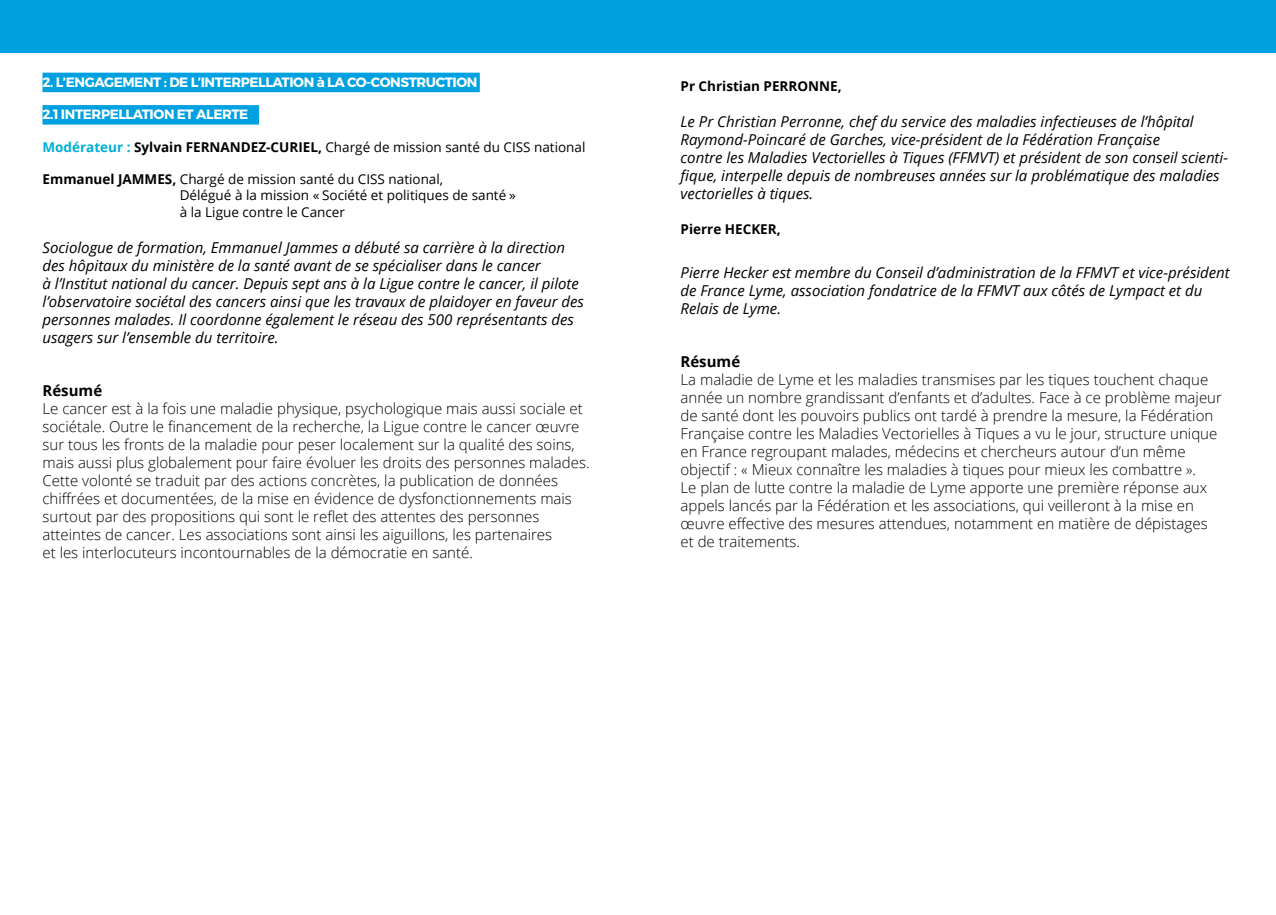
<style>
.page{position:relative;width:1276px;height:915px;background:#fff}
.page>*{position:absolute;margin:0;border:0;box-sizing:border-box;transform-origin:0 0}
.t1{font:300 15px/18px "Open Sans";color:#000}
.t2{font:italic 15px/18px "Open Sans";color:#000}
.t3{font:700 15px "Open Sans";color:#000}
.t4{font:13.5px/16.2px "Open Sans";color:#000}
.t5{font:700 13.5px "Montserrat";letter-spacing:-.03em;color:#fff}
.t6{font:700 13.5px "Open Sans";color:#000}
.s1{font-weight:700;color:#00aed8}
.s2{font-weight:700}
</style>
<div class="page">
<div style="left:0;top:0;width:1276px;height:52px;background:#00a1e0"></div>
<div style="left:43px;top:73px;width:437px;height:19px;background:#00a1e0"></div>
<div style="left:43px;top:105px;width:216px;height:19px;background:#00a1e0"></div>
<p class="t5" style="left:43px;top:74px;width:436px">2. L’ENGAGEMENT : DE L’INTERPELLATION à LA CO-CONSTRUCTION</p>
<p class="t5" style="left:43px;top:106px;width:207px">2.1 INTERPELLATION ET ALERTE</p>
<p class="t4" style="left:43px;top:138px;width:544px"><span class="s1">Modérateur :</span> <span class="s2">Sylvain FERNANDEZ-CURIEL,</span> Chargé de mission santé du CISS national</p>
<p class="t4" style="left:180px;top:171px;width:337px;text-indent:-137px"><span class="s2">Emmanuel JAMMES,</span> Chargé de mission santé du CISS national,<br>Délégué à la mission « Société et politiques de santé » à la Ligue contre le Cancer</p>
<p class="t2" style="left:43px;top:238px;width:543px">Sociologue de formation, Emmanuel Jammes a débuté sa carrière à la direction des hôpitaux du ministère de la santé avant de se spécialiser dans le cancer<br>à l’Institut national du cancer. Depuis sept ans à la Ligue contre le cancer, il pilote l’observatoire sociétal des cancers ainsi que les travaux de plaidoyer en faveur des personnes malades. Il coordonne également le réseau des 500 représentants des usagers sur l’ensemble du territoire.</p>
<p class="t3" style="left:43px;top:379px;width:61px">Résumé</p>
<p class="t1" style="left:43px;top:399px;width:548px">Le cancer est à la fois une maladie physique, psychologique mais aussi sociale et sociétale. Outre le financement de la recherche, la Ligue contre le cancer œuvre sur tous les fronts de la maladie pour peser localement sur la qualité des soins, mais aussi plus globalement pour faire évoluer les droits des personnes malades.<br>Cette volonté se traduit par des actions concrètes, la publication de données chiffrées et documentées, de la mise en évidence de dysfonctionnements mais surtout par des propositions qui sont le reflet des attentes des personnes atteintes de cancer. Les associations sont ainsi les aiguillons, les partenaires<br>et les interlocuteurs incontournables de la démocratie en santé.</p>
<p class="t6" style="left:680px;top:77px;width:163px">Pr Christian PERRONNE,</p>
<p class="t2" style="left:680px;top:112px;width:549px">Le Pr Christian Perronne, chef du service des maladies infectieuses de l’hôpital Raymond-Poincaré de Garches, vice-président de la Fédération Française<br>contre les Maladies Vectorielles à Tiques (FFMVT) et président de son conseil scienti&shy;fique, interpelle depuis de nombreuses années sur la problématique des maladies vectorielles à tiques.</p>
<p class="t6" style="left:680px;top:219px;width:102px">Pierre HECKER,</p>
<p class="t2" style="left:680px;top:263px;width:551px">Pierre Hecker est membre du Conseil d’administration de la FFMVT et vice-président de France Lyme, association fondatrice de la FFMVT aux côtés de Lympact et du<br>Relais de Lyme.</p>
<p class="t3" style="left:680px;top:351px;width:61px">Résumé</p>
<p class="t1" style="left:680px;top:370px;width:543px">La maladie de Lyme et les maladies transmises par les tiques touchent chaque année un nombre grandissant d’enfants et d’adultes. Face à ce problème majeur de santé dont les pouvoirs publics ont tardé à prendre la mesure, la Fédération Française contre les Maladies Vectorielles à Tiques a vu le jour, structure unique en France regroupant malades, médecins et chercheurs autour d’un même objectif : « Mieux connaître les maladies à tiques pour mieux les combattre ».<br>Le plan de lutte contre la maladie de Lyme apporte une première réponse aux appels lancés par la Fédération et les associations, qui veilleront à la mise en œuvre effective des mesures attendues, notamment en matière de dépistages et de traitements.</p>
</div>
